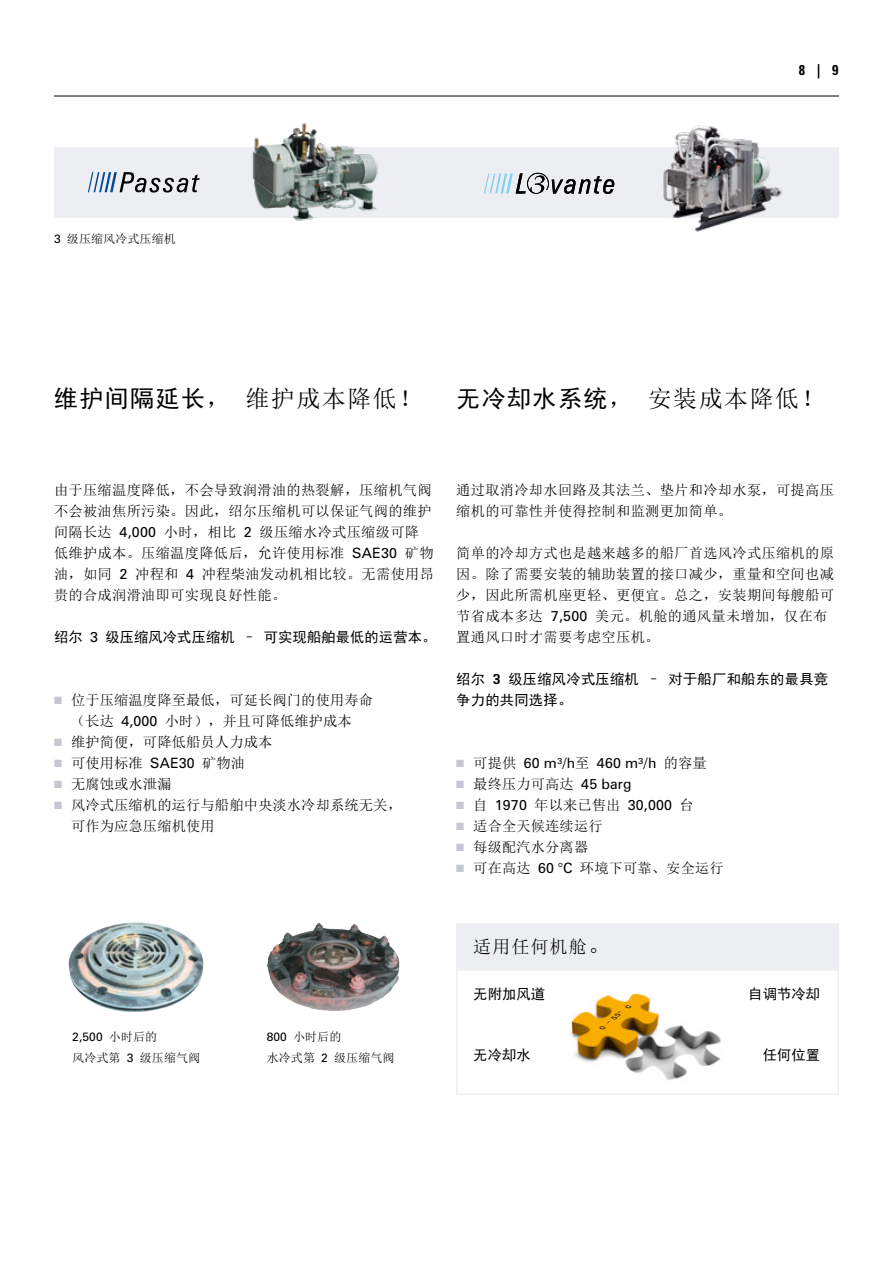
<style>
.page{position:relative;width:893px;height:1263px;background:#fff}
.page>*{position:absolute;margin:0;border:0;box-sizing:border-box;transform-origin:0 0}
.überschrift_orange_a{font:24px "Sim Sun";letter-spacing:.06em;color:#000}
.überschrift_orange_a-2{font:18px "Sim Sun";letter-spacing:.06em;color:#000}
.fließ_negativ{font:14.25px/21px "Sim Sun";letter-spacing:.02em;color:#000}
.fließ_negativ-2{font:14.25px/21px "Sim Hei";letter-spacing:.01em;color:#000}
.t1{font:14.25px "Zurich BT";letter-spacing:.01em;color:#000}
.überschrift_orange_a-3{font:700 condensed 14.25px "Zurich BT";color:#000}
.überschrift_orange_a-4{font:12px/21px "Sim Sun";letter-spacing:.01em;color:#000}
.t2{font:italic 6.3px "Sim Hei";color:#000;scale:1.32 1}
.s1{font-family:"Zurich BT"}
.s2{font-family:"Sim Hei"}
.s3{color:#c5c8d3}
.s4{font-family:"Zurich BT";font-weight:700}
.s5{font-family:"Sim Sun"}
.s6{font-size:24px}
</style>
<div class="page">
<hr style="left:54px;top:96px;width:785px;height:1px;background:#000">
<img style="left:570px;top:993px;width:151px;height:88px">
<div style="left:456px;top:969px;width:383px;height:126px;border:2px solid #edeef2"></div>
<div style="left:456px;top:924px;width:383px;height:46px;background:#edeef2"></div>
<div style="left:54px;top:148px;width:784px;height:70px;background:#edeef2"></div>
<svg style="left:88px;top:172px;width:112px;height:21px"></svg>
<svg style="left:484px;top:173px;width:130px;height:21px"></svg>
<img style="left:246px;top:123px;width:136px;height:98px">
<img style="left:663px;top:125px;width:121px;height:107px">
<img style="left:68px;top:922px;width:136px;height:90px">
<img style="left:267px;top:923px;width:133px;height:88px">
<p class="überschrift_orange_a-3" style="left:799px;top:61px;width:42px">8 | 9</p>
<p class="überschrift_orange_a-4" style="left:54px;top:228px;width:123px"><span class="s1">3</span> 级压缩风冷式压缩机</p>
<p class="überschrift_orange_a" style="left:54px;top:387px;width:370px"><span class="s2">维护间隔延长</span>， 维护成本降低！</p>
<p class="überschrift_orange_a" style="left:456px;top:387px;width:370px"><span class="s2">无冷却水系统</span>， 安装成本降低！</p>
<p class="fließ_negativ" style="left:54px;top:479px;width:381px">由于压缩温度降低，不会导致润滑油的热裂解，压缩机气阀不会被油焦所污染。因此，绍尔压缩机可以保证气阀的维护间隔长达 <span class="s1">4,000</span> 小时，相比 <span class="s1">2</span> 级压缩水冷式压缩级可降低维护成本。压缩温度降低后，允许使用标准 <span class="s1">SAE30</span> 矿物油，如同 <span class="s1">2</span> 冲程和 <span class="s1">4</span> 冲程柴油发动机相比较。无需使用昂贵的合成润滑油即可实现良好性能。</p>
<p class="fließ_negativ-2" style="left:54px;top:626px;width:384px">绍尔 <span class="s1">3</span> 级压缩风冷式压缩机 – 可实现船舶最低的运营本。</p>
<p class="fließ_negativ" style="left:54px;top:689px;width:321px;text-align:center"><span class="s3">■</span> 位于压缩温度降至最低，可延长阀门的使用寿命（长达 <span class="s1">4,000</span> 小时），并且可降低维护成本</p>
<p class="fließ_negativ" style="left:54px;top:731px;width:220px"><span class="s3">■</span> 维护简便，可降低船员人力成本</p>
<p class="fließ_negativ" style="left:54px;top:752px;width:193px"><span class="s3">■</span> 可使用标准 <span class="s1">SAE30</span> 矿物油</p>
<p class="fließ_negativ" style="left:54px;top:773px;width:119px"><span class="s3">■</span> 无腐蚀或水泄漏</p>
<p class="fließ_negativ" style="left:71px;top:794px;width:332px;text-indent:-17px"><span class="s3">■</span> 风冷式压缩机的运行与船舶中央淡水冷却系统无关，可作为应急压缩机使用</p>
<p class="fließ_negativ" style="left:456px;top:479px;width:379px">通过取消冷却水回路及其法兰、垫片和冷却水泵，可提高压缩机的可靠性并使得控制和监测更加简单。</p>
<p class="fließ_negativ" style="left:456px;top:542px;width:379px">简单的冷却方式也是越来越多的船厂首选风冷式压缩机的原因。除了需要安装的辅助装置的接口减少，重量和空间也减少，因此所需机座更轻、更便宜。总之，安装期间每艘船可节省成本多达 <span class="s1">7,500</span> 美元。机舱的通风量未增加，仅在布置通风口时才需要考虑空压机。</p>
<p class="fließ_negativ-2" style="left:456px;top:668px;width:373px">绍尔 <span class="s4">3</span> 级压缩风冷式压缩机 – 对于船厂和船东的最具竞争力的共同选择。</p>
<p class="t1" style="left:456px;top:754px;width:252px"><span class="s3">■</span> <span class="s5">可提供</span> 60 m³/h<span class="s5">至</span> 460 m³/h <span class="s5">的容量</span></p>
<p class="fließ_negativ" style="left:456px;top:773px;width:177px"><span class="s3">■</span> 最终压力可高达 <span class="s1">45 barg</span></p>
<p class="t1" style="left:456px;top:796px;width:239px"><span class="s3">■</span> <span class="s5">自</span> 1970 <span class="s5">年以来已售出</span> 30,000 <span class="s5">台</span></p>
<p class="fließ_negativ" style="left:456px;top:815px;width:148px"><span class="s3">■</span> 适合全天候连续运行</p>
<p class="fließ_negativ" style="left:456px;top:836px;width:134px"><span class="s3">■</span> 每级配汽水分离器</p>
<p class="fließ_negativ" style="left:456px;top:857px;width:269px"><span class="s3">■</span> 可在高达 <span class="s1">60 °C</span> 环境下可靠、安全运行</p>
<p class="überschrift_orange_a-4" style="left:72px;top:1026px;width:129px"><span class="s1">2,500</span> 小时后的<br>风冷式第 <span class="s1">3</span> 级压缩气阀</p>
<p class="überschrift_orange_a-4" style="left:267px;top:1026px;width:129px"><span class="s1">800</span> 小时后的<br>水冷式第 <span class="s1">2</span> 级压缩气阀</p>
<p class="überschrift_orange_a-2" style="left:473px;top:937px;width:140px">适用任何机舱<span class="s6">。</span></p>
<p class="fließ_negativ-2" style="left:473px;top:983px;width:73px">无附加风道</p>
<p class="fließ_negativ-2" style="left:748px;top:983px;width:73px">自调节冷却</p>
<p class="t2" style="left:600px;top:1025px;width:30px;rotate:-39deg">0–55°C</p>
<p class="fließ_negativ-2" style="left:473px;top:1045px;width:59px">无冷却水</p>
<p class="fließ_negativ-2" style="left:763px;top:1045px;width:59px">任何位置</p>
</div>
